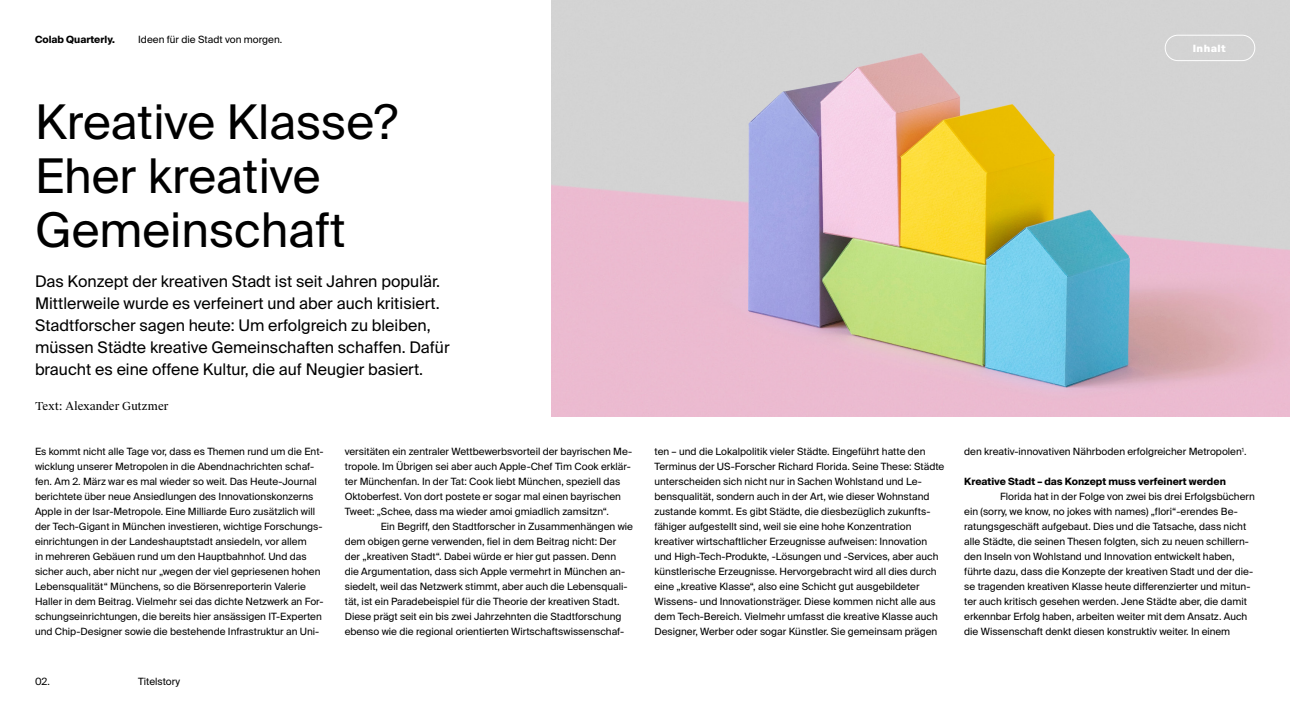
<style>
.page{position:relative;width:1290px;height:720px;background:#fff}
.page>*{position:absolute;margin:0;border:0;box-sizing:border-box;transform-origin:0 0}
.t1{font:47.8px/54px "Suisse Intl";color:#000}
.t2{font:16px/22px "Suisse Intl";color:#000}
.t3{font:11px "Suisse Works";color:#000}
.t4{font:10px/15px "Suisse Intl";color:#000}
.t5{font:700 10px "Suisse Intl";color:#000}
.t6{font:900 10px "Suisse Intl";letter-spacing:.05em;color:#fff}
</style>
<div class="page">
<img style="left:551px;top:0;width:739px;height:417px">
<div style="left:1165px;top:35px;width:90px;height:26px;border:1px solid #fff;border-radius:13px"></div>
<p class="t5" style="left:35px;top:33px;width:81px">Colab Quarterly.</p>
<p class="t4" style="left:138px;top:32px;width:146px">Ideen für die Stadt von morgen.</p>
<h1 class="t1" style="left:35px;top:95px;width:364px">Kreative Klasse?<br>Eher kreative<br>Gemeinschaft</h1>
<p class="t2" style="left:35px;top:271px;width:416px">Das Konzept der kreativen Stadt ist seit Jahren populär.<br>Mittlerweile wurde es verfeinert und aber auch kritisiert.<br>Stadtforscher sagen heute: Um erfolgreich zu bleiben, müssen Städte kreative Gemeinschaften schaffen. Dafür braucht es eine offene Kultur, die auf Neugier basiert.</p>
<p class="t3" style="left:35px;top:399px;width:135px">Text: Alexander Gutzmer</p>
<p class="t4" style="left:35px;top:444px;width:290px">Es kommt nicht alle Tage vor, dass es Themen rund um die Ent&shy;wicklung unserer Metropolen in die Abendnachrichten schaf&shy;fen. Am 2. März war es mal wieder so weit. Das Heute-Journal berichtete über neue Ansiedlungen des Innovationskonzerns Apple in der Isar-Metropole. Eine Milliarde Euro zusätzlich will der Tech-Gigant in München investieren, wichtige Forschungs&shy;einrichtungen in der Landeshauptstadt ansiedeln, vor allem<br>in mehreren Gebäuen rund um den Hauptbahnhof. Und das sicher auch, aber nicht nur „wegen der viel gepriesenen hohen Lebensqualität“ Münchens, so die Börsenreporterin Valerie Haller in dem Beitrag. Vielmehr sei das dichte Netzwerk an For&shy;schungseinrichtungen, die bereits hier ansässigen IT-Experten und Chip-Designer sowie die bestehende Infrastruktur an Uni-</p>
<p class="t4" style="left:35px;top:674px;width:16px">02.</p>
<p class="t4" style="left:138px;top:674px;width:43px">Titelstory</p>
<p class="t4" style="left:345px;top:444px;width:289px">versitäten ein zentraler Wettbewerbsvorteil der bayrischen Me&shy;tropole. Im Übrigen sei aber auch Apple-Chef Tim Cook erklär&shy;ter Münchenfan. In der Tat: Cook liebt München, speziell das Oktoberfest. Von dort postete er sogar mal einen bayrischen Tweet: „Schee, dass ma wieder amoi gmiadlich zamsitzn“.</p>
<p class="t4" style="left:345px;top:519px;width:290px;text-indent:36px">Ein Begriff, den Stadtforscher in Zusammenhängen wie dem obigen gerne verwenden, fiel in dem Beitrag nicht: Der der „kreativen Stadt“. Dabei würde er hier gut passen. Denn<br>die Argumentation, dass sich Apple vermehrt in München an&shy;siedelt, weil das Netzwerk stimmt, aber auch die Lebensquali&shy;tät, ist ein Paradebeispiel für die Theorie der kreativen Stadt.<br>Diese prägt seit ein bis zwei Jahrzehnten die Stadtforschung ebenso wie die regional orientierten Wirtschaftswissenschaf-</p>
<p class="t6" style="left:1193px;top:42px;width:35px">Inhalt</p>
<p class="t4" style="left:654px;top:444px;width:291px">ten – und die Lokalpolitik vieler Städte. Eingeführt hatte den Terminus der US-Forscher Richard Florida. Seine These: Städte unterscheiden sich nicht nur in Sachen Wohlstand und Le&shy;bensqualität, sondern auch in der Art, wie dieser Wohnstand zustande kommt. Es gibt Städte, die diesbezüglich zukunfts&shy;fähiger aufgestellt sind, weil sie eine hohe Konzentration kreativer wirtschaftlicher Erzeugnisse aufweisen: Innovation und High-Tech-Produkte, -Lösungen und -Services, aber auch künstlerische Erzeugnisse. Hervorgebracht wird all dies durch eine „kreative Klasse“, also eine Schicht gut ausgebildeter Wissens- und Innovationsträger. Diese kommen nicht alle aus dem Tech-Bereich. Vielmehr umfasst die kreative Klasse auch Designer, Werber oder sogar Künstler. Sie gemeinsam prägen</p>
<p class="t4" style="left:964px;top:444px;width:284px">den kreativ-innovativen Nährboden erfolgreicher Metropolen<sup>1</sup>.</p>
<p class="t5" style="left:964px;top:476px;width:263px">Kreative Stadt – das Konzept muss verfeinert werden</p>
<p class="t4" style="left:964px;top:489px;width:292px;text-indent:36px">Florida hat in der Folge von zwei bis drei Erfolgsbüchern ein (sorry, we know, no jokes with names) „flori“-erendes Be&shy;ratungsgeschäft aufgebaut. Dies und die Tatsache, dass nicht alle Städte, die seinen Thesen folgten, sich zu neuen schillern&shy;den Inseln von Wohlstand und Innovation entwickelt haben, führte dazu, dass die Konzepte der kreativen Stadt und der die&shy;se tragenden kreativen Klasse heute differenzierter und mitun&shy;ter auch kritisch gesehen werden. Jene Städte aber, die damit erkennbar Erfolg haben, arbeiten weiter mit dem Ansatz. Auch die Wissenschaft denkt diesen konstruktiv weiter. In einem</p>
</div>
